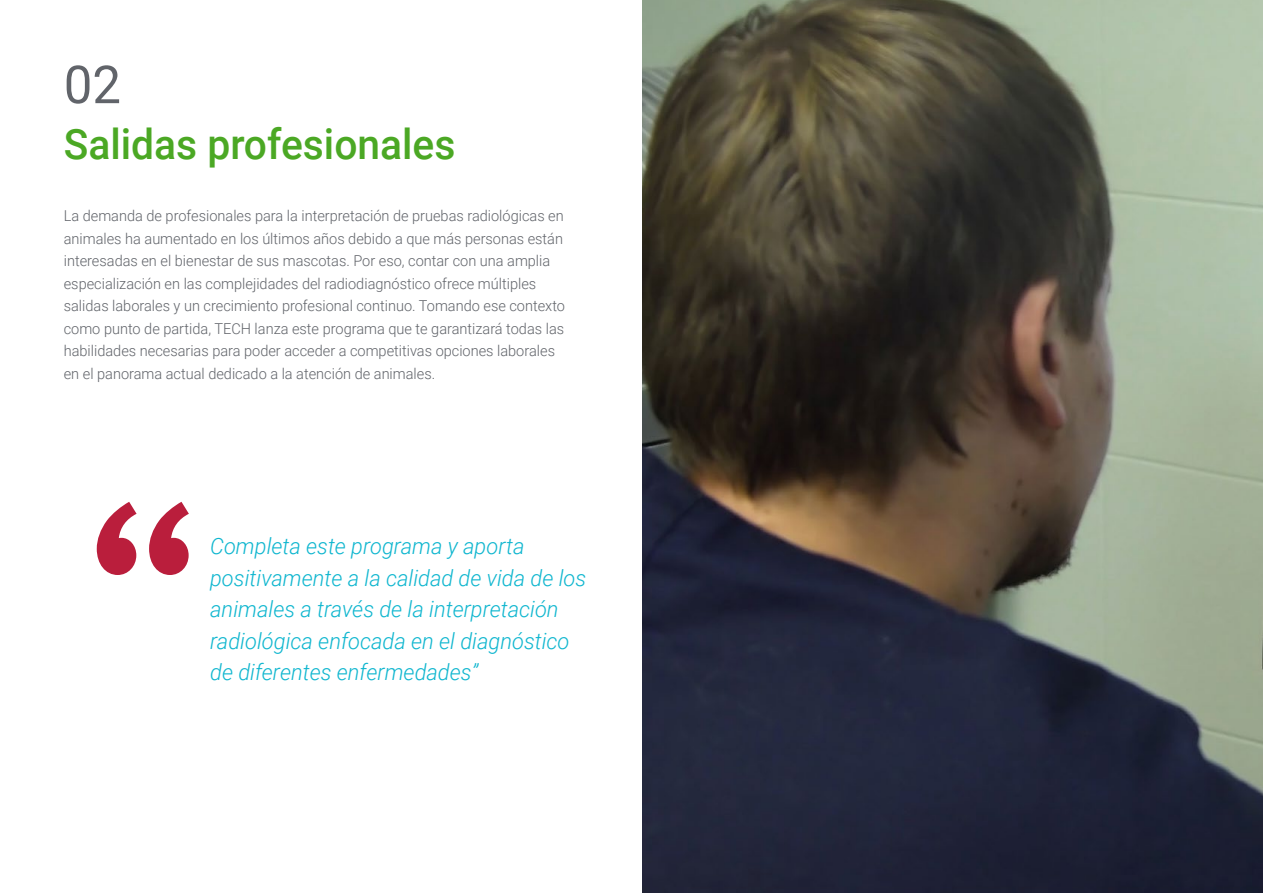
<style>
.page{position:relative;width:1263px;height:893px;background:#fff}
.page>*{position:absolute;margin:0;border:0;box-sizing:border-box;transform-origin:0 0}
.t1{font:52.5px "Roboto";color:#61646a}
.t2{font:500 42px "Roboto";color:#4ba824}
.t3{font:italic 300 22.5px/31.5px "Roboto";color:#0fb6cf}
.t4{font:300 15px/22.5px "Roboto";color:#61646a}
</style>
<div class="page">
<img style="left:642px;top:0;width:621px;height:893px">
<svg style="left:97px;top:502px;width:92px;height:73px"></svg>
<h1 class="t1" style="left:64px;top:48px;width:59px">02</h1>
<h2 class="t2" style="left:64px;top:115px;width:393px">Salidas profesionales</h2>
<p class="t4" style="left:64px;top:204px;width:503px">La demanda de profesionales para la interpretación de pruebas radiológicas en animales ha aumentado en los últimos años debido a que más personas están interesadas en el bienestar de sus mascotas. Por eso, contar con una amplia especialización en las complejidades del radiodiagnóstico ofrece múltiples salidas laborales y un crecimiento profesional continuo. Tomando ese contexto como punto de partida, TECH lanza este programa que te garantizará todas las habilidades necesarias para poder acceder a competitivas opciones laborales en el panorama actual dedicado a la atención de animales.</p>
<h3 class="t3" style="left:210px;top:530px;width:378px">Completa este programa y aporta positivamente a la calidad de vida de los animales a través de la interpretación radiológica enfocada en el diagnóstico de diferentes enfermedades”</h3>
</div>
